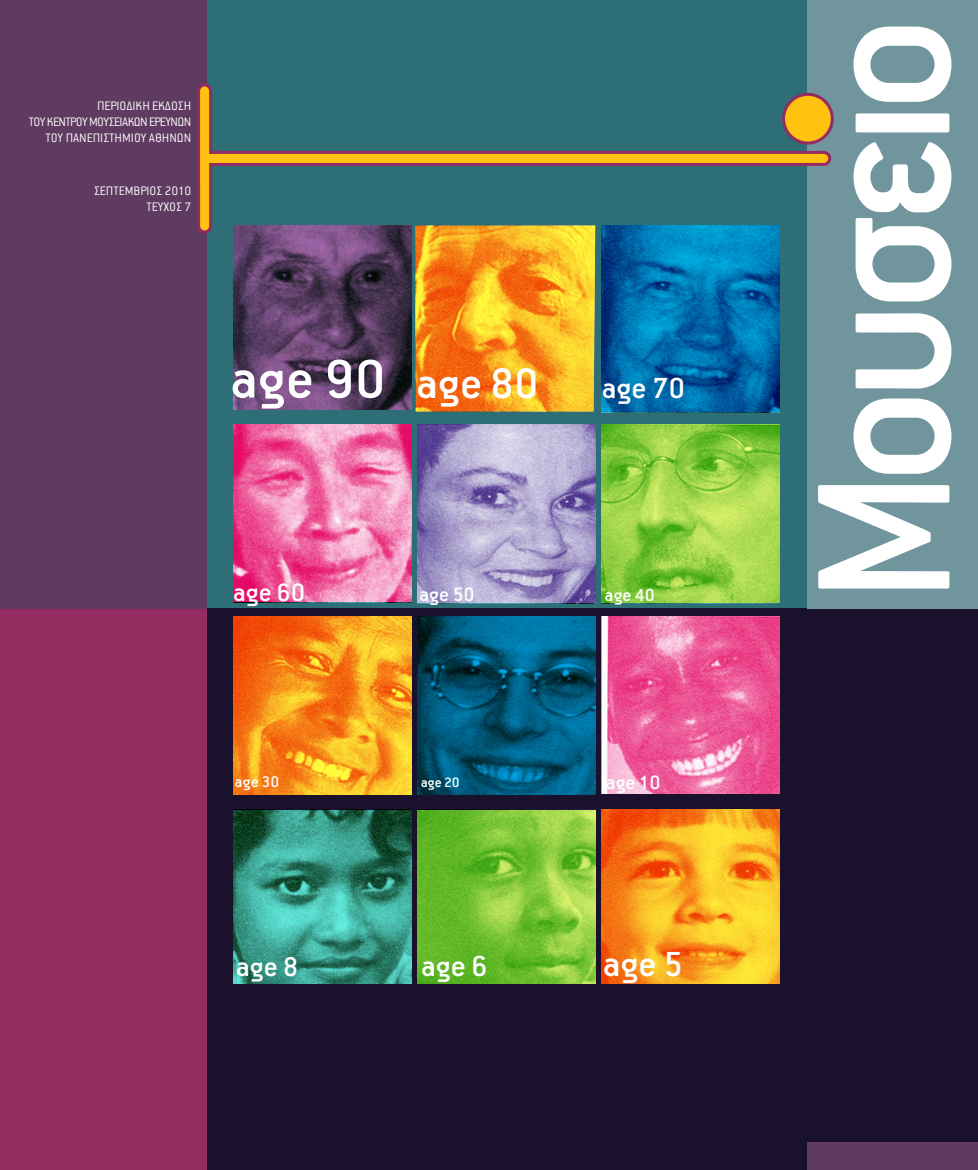
<style>
.page{position:relative;width:978px;height:1170px;background:#fff}
.page>*{position:absolute;margin:0;border:0;box-sizing:border-box;transform-origin:0 0}
.t1{font:500 59.4px "PF Premier";color:#fff;scale:1.04 1}
.t2{font:500 46.65px "PF Premier";color:#fff;scale:1.04 1}
.t3{font:500 38.25px "PF Premier";color:#fff;scale:1.04 1}
.t4{font:500 31.8px "PF Premier";letter-spacing:-.01em;color:#fff;scale:1.04 1}
.t5{font:500 29.7px "PF Premier";color:#fff;scale:1.04 1}
.t6{font:500 27.6px "PF Premier";color:#fff;scale:1.04 1}
.t7{font:500 21.15px "PF Premier";letter-spacing:-.01em;color:#fff;scale:1.04 1}
.t8{font:500 19.05px "PF Premier";color:#fff;scale:1.04 1}
.t9{font:500 16.95px "PF Premier";color:#fff;scale:1.04 1}
.t10{font:500 14.85px "PF Premier";color:#fff;scale:1.04 1}
.t11{font:300 13.5px/16.2px "PF Premier";color:#fff;text-align:right}
</style>
<div class="page">
<div style="left:0;top:0;width:978px;height:1169px;background:#2e6e76"></div>
<div style="left:151px;top:608px;width:827px;height:561px;background:#1a122c"></div>
<div style="left:808px;top:0;width:170px;height:608px;background:#70959d"></div>
<div style="left:0;top:608px;width:206px;height:561px;background:#942c61"></div>
<div style="left:0;top:0;width:206px;height:608px;background:#603b61"></div>
<svg style="left:818px;top:485px;width:131px;height:103px"></svg>
<svg style="left:853px;top:398px;width:98px;height:75px"></svg>
<svg style="left:856px;top:313px;width:95px;height:76px"></svg>
<svg style="left:856px;top:218px;width:95px;height:83px"></svg>
<svg style="left:853px;top:142px;width:98px;height:70px"></svg>
<div style="left:856px;top:113px;width:93px;height:19px;background:#fff;border-radius:2px"></div>
<svg style="left:853px;top:27px;width:98px;height:75px"></svg>
<svg style="left:197px;top:82px;width:636px;height:153px"></svg>
<img style="left:234px;top:225px;width:178px;height:184px">
<img style="left:415px;top:225px;width:180px;height:186px">
<img style="left:602px;top:225px;width:178px;height:187px">
<img style="left:234px;top:424px;width:178px;height:178px">
<img style="left:418px;top:424px;width:178px;height:179px">
<img style="left:602px;top:424px;width:178px;height:179px">
<img style="left:418px;top:809px;width:178px;height:174px">
<img style="left:234px;top:809px;width:178px;height:174px">
<img style="left:602px;top:809px;width:178px;height:174px">
<img style="left:234px;top:616px;width:178px;height:178px">
<img style="left:418px;top:616px;width:178px;height:178px">
<img style="left:602px;top:616px;width:178px;height:177px">
<div style="left:808px;top:1142px;width:170px;height:27px;background:#603b61"></div>
<p class="t11" style="left:29px;top:98px;width:164px">ΠΕΡΙΟΔΙΚΗ ΕΚΔΟΣΗ<br>ΤΟΥ ΚΕΝΤΡΟΥ ΜΟΥΣΕΙΑΚΩΝ ΕΡΕΥΝΩΝ<br>ΤΟΥ ΠΑΝΕΠΙΣΤΗΜΙΟΥ ΑΘΗΝΩΝ</p>
<p class="t11" style="left:94px;top:183px;width:99px">ΣΕΠΤΕΜΒΡΙΟΣ 2010<br>ΤΕΥΧΟΣ 7</p>
<h1 class="t1" style="left:230px;top:349px;width:152px">age 90</h1>
<h2 class="t2" style="left:416px;top:360px;width:120px">age 80</h2>
<h3 class="t4" style="left:601px;top:372px;width:82px">age 70</h3>
<h3 class="t6" style="left:233px;top:578px;width:71px">age 60</h3>
<h3 class="t7" style="left:419px;top:583px;width:55px">age 50</h3>
<h3 class="t8" style="left:605px;top:585px;width:50px">age 40</h3>
<p class="t9" style="left:235px;top:773px;width:45px">age 30</p>
<p class="t10" style="left:421px;top:775px;width:39px">age 20</p>
<h3 class="t7" style="left:606px;top:771px;width:55px">age 10</h3>
<h3 class="t5" style="left:236px;top:951px;width:62px">age 8</h3>
<h3 class="t4" style="left:421px;top:949px;width:66px">age 6</h3>
<h3 class="t3" style="left:602px;top:944px;width:79px">age 5</h3>
</div>
